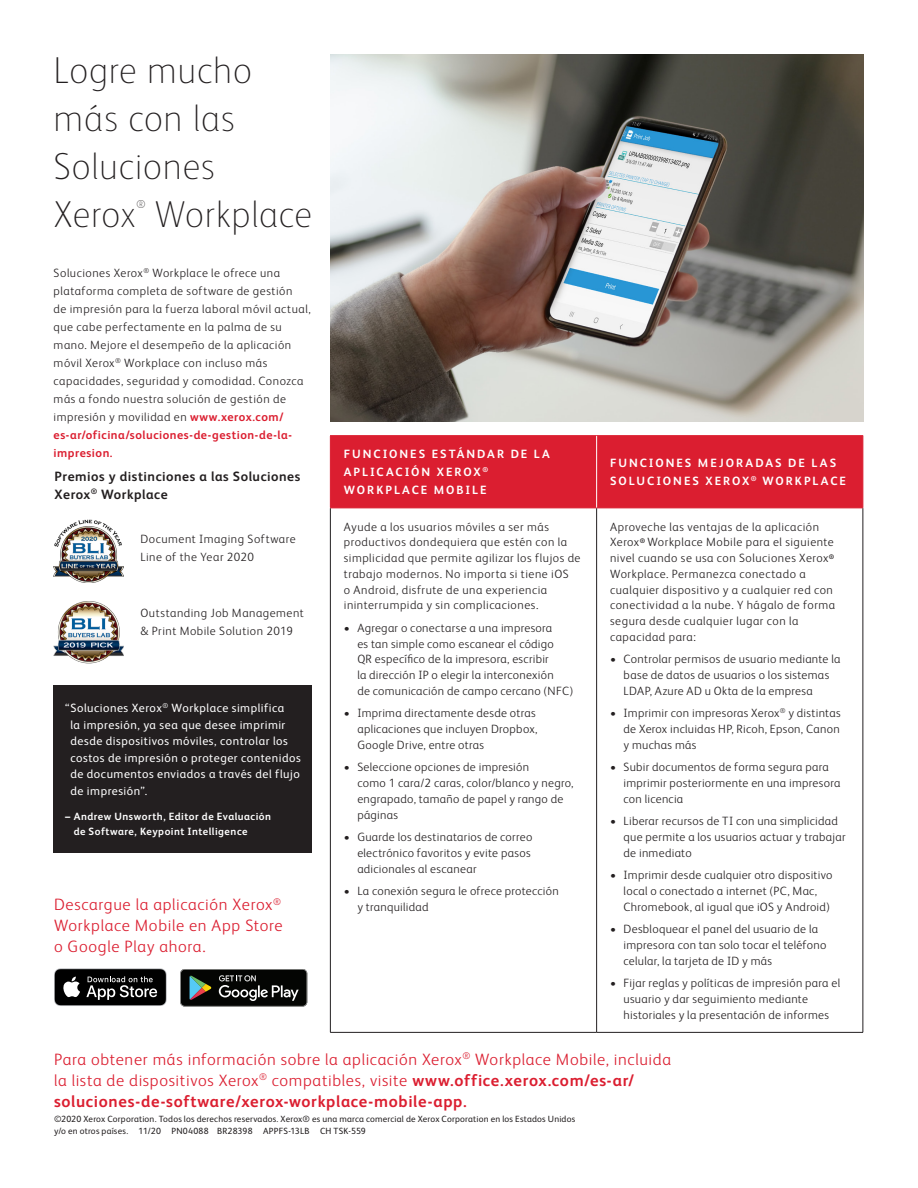
<style>
.page{position:relative;width:918px;height:1188px;background:#fff}
.page>*{position:absolute;margin:0;border:0;box-sizing:border-box;transform-origin:0 0}
.Intro{font:100 37.5px/48px "Xerox Sans";letter-spacing:.02em;color:#231f20}
.Call_to_action{font:300 16.5px/21px "Xerox Sans";letter-spacing:.04em;color:#db1e30}
.Body_Text{font:700 13.5px/18px "Xerox Sans";letter-spacing:.04em;color:#231f20}
.Body_Text-2{font:300 12px/15.8px "Xerox Sans";letter-spacing:.025em;color:#231f20}
.Body_Text-3{font:300 12px/18px "Xerox Sans";letter-spacing:.045em;color:#231f20}
.body_text___standard{font:300 12px/15.8px "Xerox Sans";letter-spacing:.045em;color:#231f20}
.Body_Text-4{font:12px/16.5px "Xerox Sans";letter-spacing:.04em;color:#fff}
.table_header-NEW_STY{font:700 12px/18px "Xerox Sans";letter-spacing:.165em;color:#fff}
.Intro-2{font:100 11.4px "Xerox Sans";color:#231f20}
.Body_Text-5{font:700 10.5px/15px "Xerox Sans";letter-spacing:.045em;color:#fff}
.Legal{font:9px/12px "Xerox Sans";letter-spacing:.02em;color:#231f20}
.s1{font-weight:700;color:#db1e30}
.s2{font-weight:700}
</style>
<div class="page">
<div style="left:53px;top:685px;width:259px;height:168px;background:#231f20"></div>
<div style="left:331px;top:436px;width:531px;height:72px;background:#db1e30"></div>
<hr style="left:330px;top:435px;width:267px;height:1px;background:#db1e30">
<hr style="left:330px;top:436px;width:1px;height:72px;background:#db1e30">
<hr style="left:597px;top:435px;width:266px;height:1px;background:#db1e30">
<hr style="left:862px;top:436px;width:1px;height:72px;background:#db1e30">
<hr style="left:330px;top:508px;width:267px;height:1px;background:#db1e30">
<hr style="left:597px;top:508px;width:266px;height:1px;background:#db1e30">
<hr style="left:596px;top:436px;width:1px;height:72px;background:#fff">
<hr style="left:330px;top:508px;width:1px;height:524px;background:#231f20">
<hr style="left:596px;top:508px;width:1px;height:524px;background:#231f20">
<hr style="left:863px;top:508px;width:1px;height:524px;background:#231f20">
<hr style="left:330px;top:1032px;width:267px;height:1px;background:#231f20">
<hr style="left:597px;top:1032px;width:266px;height:1px;background:#231f20">
<img style="left:53px;top:602px;width:71px;height:62px">
<img style="left:54px;top:519px;width:69px;height:63px">
<svg style="left:54px;top:968px;width:113px;height:38px;background:#343435"></svg>
<svg style="left:180px;top:969px;width:127px;height:38px;background:#2c2f2c"></svg>
<img style="left:330px;top:54px;width:533px;height:367px">
<p class="Intro" style="left:54px;top:44px;width:200px">Logre mucho más con las<br>Soluciones<br>Xerox</p>
<p class="Intro-2" style="left:136px;top:197px;width:11px">®</p>
<p class="Intro" style="left:154px;top:188px;width:159px">Workplace</p>
<p class="Body_Text-3" style="left:54px;top:263px;width:259px">Soluciones Xerox<sup>®</sup> Workplace le ofrece una plataforma completa de software de gestión<br>de impresión para la fuerza laboral móvil actual, que cabe perfectamente en la palma de su mano. Mejore el desempeño de la aplicación móvil Xerox<sup>®</sup> Workplace con incluso más capacidades, seguridad y comodidad. Conozca más a fondo nuestra solución de gestión de impresión y movilidad en <span class="s1">www.xerox.com/ es-ar/oficina/soluciones-de-gestion-de-la&shy;impresion.</span></p>
<p class="Body_Text" style="left:55px;top:467px;width:247px">Premios y distinciones a las Soluciones<br>Xerox<sup>®</sup> Workplace</p>
<p class="Body_Text-3" style="left:140px;top:529px;width:157px">Document Imaging Software<br>Line of the Year 2020</p>
<p class="Body_Text-3" style="left:140px;top:603px;width:165px">Outstanding Job Management &amp; Print Mobile Solution 2019</p>
<p class="Body_Text-4" style="left:70px;top:699px;width:232px;text-indent:-5px">“Soluciones Xerox<sup>®</sup> Workplace simplifica<br>la impresión, ya sea que desee imprimir desde dispositivos móviles, controlar los costos de impresión o proteger contenidos de documentos enviados a través del flujo de impresión”.</p>
<p class="Body_Text-5" style="left:74px;top:808px;width:199px;text-indent:-8px">– Andrew Unsworth, Editor de Evaluación de Software, Keypoint Intelligence</p>
<p class="Call_to_action" style="left:54px;top:893px;width:230px;text-align:justify">Descargue la aplicación Xerox<sup>® </sup>Workplace Mobile en App Store o Google Play ahora.</p>
<p class="table_header-NEW_STY" style="left:344px;top:445px;width:208px">FUNCIONES ESTÁNDAR DE LA<br>APLICACIÓN XEROX<sup>®<br></sup>WORKPLACE MOBILE</p>
<p class="table_header-NEW_STY" style="left:610px;top:454px;width:237px">FUNCIONES MEJORADAS DE LAS<br>SOLUCIONES XEROX<sup>®</sup> WORKPLACE</p>
<p class="body_text___standard" style="left:344px;top:518px;width:238px">Ayude a los usuarios móviles a ser más productivos dondequiera que estén con la simplicidad que permite agilizar los flujos de trabajo modernos. No importa si tiene iOS<br>o Android, disfrute de una experiencia ininterrumpida y sin complicaciones.</p>
<p class="Body_Text-2" style="left:357px;top:619px;width:217px;text-indent:-14px">• Agregar o conectarse a una impresora<br>es tan simple como escanear el código<br>QR específico de la impresora, escribir<br>la dirección IP o elegir la interconexión<br>de comunicación de campo cercano (NFC)</p>
<p class="Body_Text-2" style="left:357px;top:705px;width:182px;text-indent:-14px">• Imprima directamente desde otras aplicaciones que incluyen Dropbox,<br>Google Drive, entre otras</p>
<p class="Body_Text-2" style="left:357px;top:759px;width:218px;text-indent:-14px">• Seleccione opciones de impresión<br>como 1 cara/2 caras, color/blanco y negro, engrapado, tamaño de papel y rango de páginas</p>
<p class="Body_Text-2" style="left:357px;top:829px;width:177px;text-indent:-14px">• Guarde los destinatarios de correo electrónico favoritos y evite pasos adicionales al escanear</p>
<p class="Body_Text-2" style="left:357px;top:883px;width:203px;text-indent:-14px">• La conexión segura le ofrece protección y tranquilidad</p>
<p class="body_text___standard" style="left:610px;top:518px;width:227px">Aproveche las ventajas de la aplicación Xerox<sup>®</sup> Workplace Mobile para el siguiente nivel cuando se usa con Soluciones Xerox<sup>® </sup>Workplace. Permanezca conectado a cualquier dispositivo y a cualquier red con conectividad a la nube. Y hágalo de forma segura desde cualquier lugar con la capacidad para:</p>
<p class="Body_Text-2" style="left:624px;top:651px;width:218px;text-indent:-14px">• Controlar permisos de usuario mediante la base de datos de usuarios o los sistemas<br>LDAP, Azure AD u Okta de la empresa</p>
<p class="Body_Text-2" style="left:624px;top:705px;width:219px;text-align:justify;text-indent:-14px">• Imprimir con impresoras Xerox<sup>®</sup> y distintas de Xerox incluidas HP, Ricoh, Epson, Canon y muchas más</p>
<p class="Body_Text-2" style="left:624px;top:759px;width:218px;text-indent:-14px">• Subir documentos de forma segura para imprimir posteriormente en una impresora con licencia</p>
<p class="Body_Text-2" style="left:624px;top:813px;width:224px;text-indent:-14px">• Liberar recursos de TI con una simplicidad que permite a los usuarios actuar y trabajar de inmediato</p>
<p class="Body_Text-2" style="left:624px;top:867px;width:210px;text-indent:-14px">• Imprimir desde cualquier otro dispositivo local o conectado a internet (PC, Mac,<br>Chromebook, al igual que iOS y Android)</p>
<p class="Body_Text-2" style="left:624px;top:921px;width:204px;text-indent:-14px">• Desbloquear el panel del usuario de la impresora con tan solo tocar el teléfono celular, la tarjeta de ID y más</p>
<p class="Body_Text-2" style="left:624px;top:975px;width:218px;text-indent:-14px">• Fijar reglas y políticas de impresión para el usuario y dar seguimiento mediante historiales y la presentación de informes</p>
<p class="Call_to_action" style="left:54px;top:1048px;width:619px">Para obtener más información sobre la aplicación Xerox<sup>®</sup> Workplace Mobile, incluida la lista de dispositivos Xerox<sup>®</sup> compatibles, visite <span class="s2">www.office.xerox.com/es-ar/ soluciones-de-software/xerox-workplace-mobile-app.</span></p>
<p class="Legal" style="left:54px;top:1112px;width:523px">©2020 Xerox Corporation. Todos los derechos reservados. Xerox® es una marca comercial de Xerox Corporation en los Estados Unidos y/o en otros países. 11/20 PN04088 BR28398 APPFS-13LB CH TSK-559</p>
</div>
